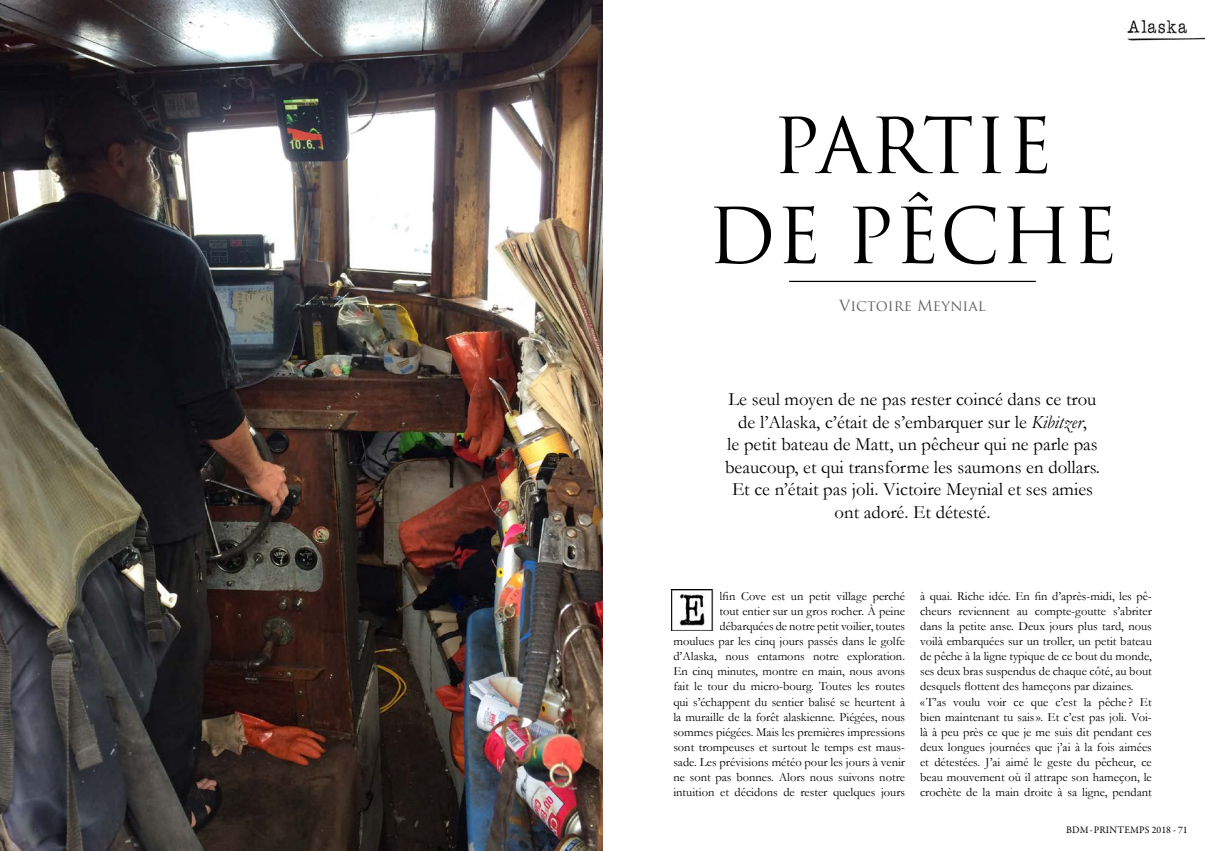
<style>
.page{position:relative;width:1205px;height:851px;background:#fff}
.page>*{position:absolute;margin:0;border:0;box-sizing:border-box;transform-origin:0 0}
.t1{font:75px/90px "Trajan Pro";color:#000;text-align:center}
.t2{font:18.75px/22.5px "Garamond";color:#000;text-align:center}
.t3{font:15px "Trajan Pro";color:#646363}
.t4{font:12.5px/15px "Garamond";color:#000;text-align:right}
.t5{font:10px "Garamond Premr Pro";letter-spacing:.02em;color:#000}
.s1{font-style:italic}
</style>
<div class="page">
<img style="left:0;top:0;width:602px;height:850px">
<hr style="left:789px;top:281px;width:247px;height:1px;background:#000">
<img style="left:1127px;top:19px;width:78px;height:22px">
<img style="left:671px;top:589px;width:43px;height:41px">
<h1 class="t1" style="left:707px;top:100px;width:412px">PARTIE<br>DE PÊCHE</h1>
<p class="t3" style="left:839px;top:296px;width:148px">Victoire Meynial</p>
<p class="t2" style="left:725px;top:387px;width:376px">Le seul moyen de ne pas rester coincé dans ce trou de l’Alaska, c’était de s’embarquer sur le <span class="s1">Kibitzer</span>,<br>le petit bateau de Matt, un pêcheur qui ne parle pas beaucoup, et qui transforme les saumons en dollars.<br>Et ce n’était pas joli. Victoire Meynial et ses amies ont adoré. Et détesté.</p>
<p class="t4" style="left:673px;top:588px;width:233px">lfin Cove est un petit village perché<br>tout entier sur un gros rocher. À peine débarquées de notre petit voilier, toutes<br>moulues par les cinq jours passés dans le golfe d’Alaska, nous entamons notre exploration.<br>En cinq minutes, montre en main, nous avons fait le tour du micro-bourg. Toutes les routes qui s’échappent du sentier balisé se heurtent à la muraille de la forêt alaskienne. Piégées, nous sommes piégées. Mais les premières impressions sont trompeuses et surtout le temps est maus&shy;sade. Les prévisions météo pour les jours à venir ne sont pas bonnes. Alors nous suivons notre intuition et décidons de rester quelques jours</p>
<p class="t4" style="left:920px;top:588px;width:233px;text-align:left">à quai. Riche idée. En fin d’après-midi, les pê&shy;cheurs reviennent au compte-goutte s’abriter dans la petite anse. Deux jours plus tard, nous voilà embarquées sur un troller, un petit bateau de pêche à la ligne typique de ce bout du monde, ses deux bras suspendus de chaque côté, au bout desquels flottent des hameçons par dizaines. «T’as voulu voir ce que c’est la pêche ? Et bien maintenant tu sais». Et c’est pas joli. Voi&shy;là à peu près ce que je me suis dit pendant ces deux longues journées que j’ai à la fois aimées et détestées. J’ai aimé le geste du pêcheur, ce beau mouvement où il attrape son hameçon, le crochète de la main droite à sa ligne, pendant</p>
<p class="t5" style="left:1066px;top:823px;width:123px">BDM-PRINTEMPS 2018 - 71</p>
</div>
